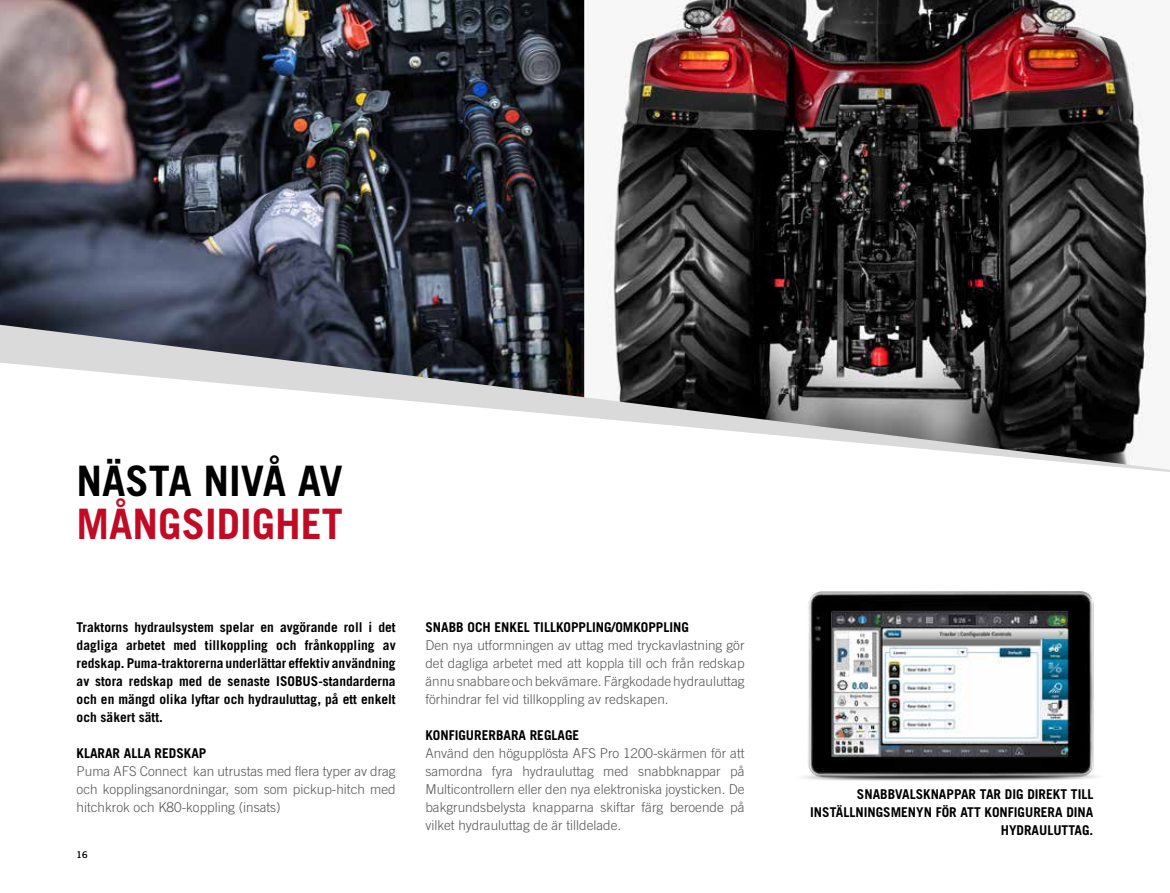
<style>
.page{position:relative;width:1170px;height:893px;background:#fff}
.page>*{position:absolute;margin:0;border:0;box-sizing:border-box;transform-origin:0 0}
.t1{font:700 42px "Trade Gothic LT Pro";color:#c10b25}
.t2{font:700 42px "Trade Gothic LT Pro";color:#000}
.t3{font:300 13.5px/18px "Trade Gothic LT Pro";color:#575756;text-align:justify}
.t4{font:700 13.5px/18px "Trade Gothic LT Pro";color:#000;text-align:justify}
.t5{font:9px "Trade Gothic LT Pro";color:#000}
</style>
<div class="page">
<img style="left:607px;top:0;width:545px;height:325px">
<img style="left:0;top:0;width:584px;height:325px">
<svg style="left:0;top:325px;width:1169px;height:147px"></svg>
<img style="left:803px;top:591px;width:295px;height:190px">
<h1 class="t2" style="left:77px;top:455px;width:268px">NÄSTA NIVÅ AV</h1>
<h1 class="t1" style="left:77px;top:499px;width:268px">MÅNGSIDIGHET</h1>
<p class="t4" style="left:77px;top:618px;width:320px">Traktorns hydraulsystem spelar en avgörande roll i det dagliga arbetet med tillkoppling och frånkoppling av redskap. Puma-traktorerna underlättar effektiv användning av stora redskap med de senaste ISOBUS-standarderna och en mängd olika lyftar och hydrauluttag, på ett enkelt och säkert sätt.</p>
<p class="t4" style="left:77px;top:744px;width:131px">KLARAR ALLA REDSKAP</p>
<p class="t3" style="left:77px;top:762px;width:320px">Puma AFS Connect kan utrustas med flera typer av drag och kopplingsanordningar, som som pickup-hitch med hitchkrok och K80-koppling (insats)</p>
<p class="t5" style="left:77px;top:849px;width:12px">16</p>
<p class="t4" style="left:425px;top:618px;width:265px">SNABB OCH ENKEL TILLKOPPLING/OMKOPPLING</p>
<p class="t3" style="left:425px;top:636px;width:320px">Den nya utformningen av uttag med tryckavlastning gör det dagliga arbetet med att koppla till och från redskap ännu snabbare och bekvämare. Färgkodade hydrauluttag förhindrar fel vid tillkoppling av redskapen.</p>
<p class="t4" style="left:425px;top:726px;width:155px">KONFIGURERBARA REGLAGE</p>
<p class="t3" style="left:425px;top:744px;width:320px">Använd den högupplösta AFS Pro 1200-skärmen för att samordna fyra hydrauluttag med snabbknappar på Multicontrollern eller den nya elektroniska joysticken. De bakgrundsbelysta knapparna skiftar färg beroende på vilket hydrauluttag de är tilldelade.</p>
<p class="t4" style="left:810px;top:784px;width:285px;text-align:right">SNABBVALSKNAPPAR TAR DIG DIREKT TILL<br>INSTÄLLNINGSMENYN FÖR ATT KONFIGURERA DINA<br>HYDRAULUTTAG.</p>
</div>
